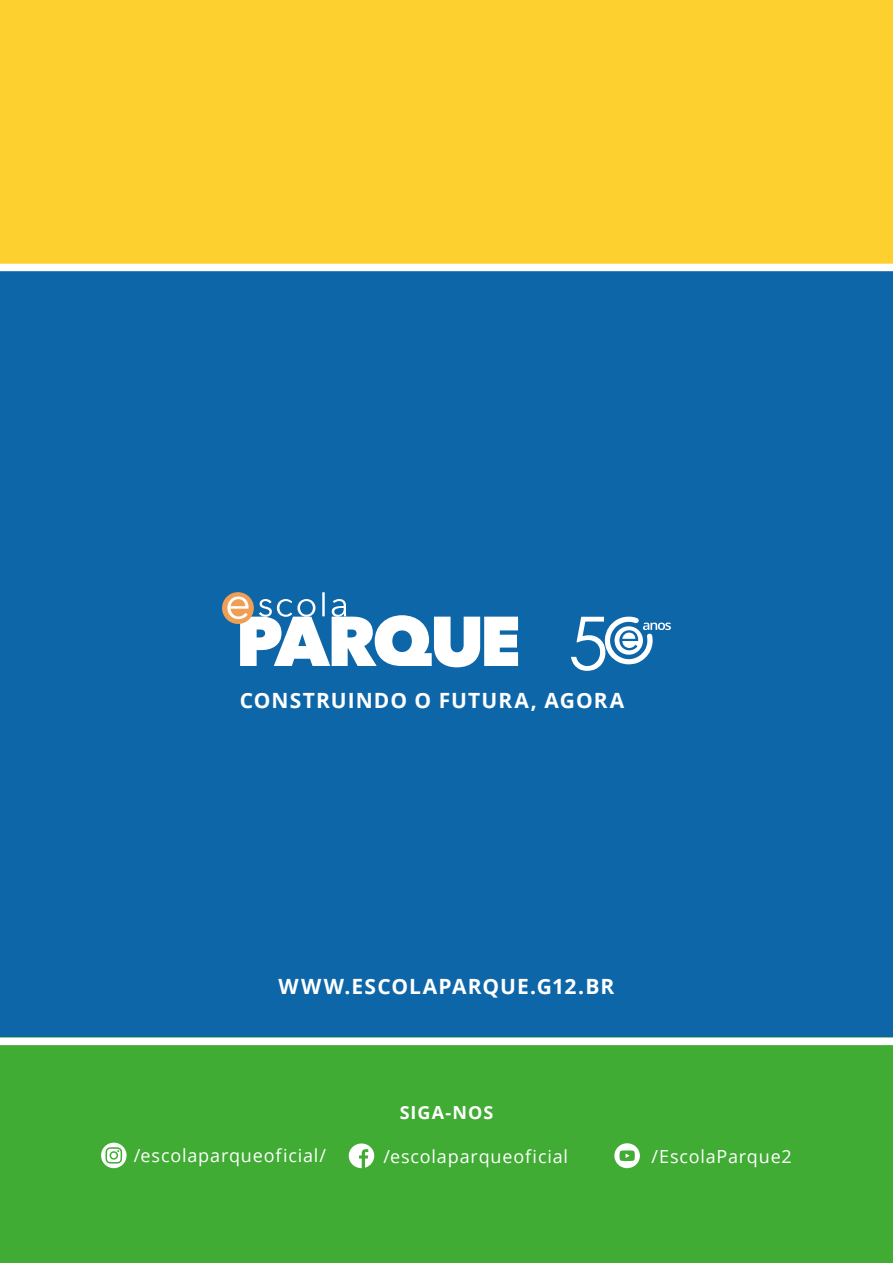
<style>
.page{position:relative;width:893px;height:1263px;background:#fff}
.page>*{position:absolute;margin:0;border:0;box-sizing:border-box;transform-origin:0 0}
.t1{font:700 21px "Open Sans";letter-spacing:.05em;color:#fff}
.t2{font:18px "Open Sans";letter-spacing:.045em;color:#fff}
.t3{font:700 18px "Open Sans";letter-spacing:.05em;color:#fff}
</style>
<div class="page">
<div style="left:0;top:269px;width:893px;height:772px;background:#0d66a8"></div>
<div style="left:0;top:0;width:893px;height:269px;background:#fdcf2f"></div>
<div style="left:0;top:1037px;width:893px;height:226px;background:#40ac34"></div>
<div style="left:0;top:264px;width:893px;height:7px;background:#fff"></div>
<div style="left:0;top:1037px;width:893px;height:8px;background:#fff"></div>
<svg style="left:571px;top:616px;width:100px;height:55px"></svg>
<div style="left:222px;top:592px;width:32px;height:32px;background:#f09e53;border-radius:50%"></div>
<svg style="left:227px;top:592px;width:291px;height:75px"></svg>
<svg style="left:349px;top:1143px;width:25px;height:25px"></svg>
<svg style="left:101px;top:1142px;width:26px;height:26px"></svg>
<svg style="left:614px;top:1143px;width:26px;height:25px"></svg>
<p class="t1" style="left:240px;top:685px;width:386px">CONSTRUINDO O FUTURA, AGORA</p>
<p class="t1" style="left:279px;top:972px;width:337px">WWW.ESCOLAPARQUE.G12.BR</p>
<p class="t3" style="left:400px;top:1100px;width:95px">SIGA-NOS</p>
<p class="t2" style="left:134px;top:1143px;width:194px">/escolaparqueoficial/</p>
<p class="t2" style="left:383px;top:1144px;width:186px">/escolaparqueoficial</p>
<p class="t2" style="left:651px;top:1144px;width:142px">/EscolaParque2</p>
</div>
